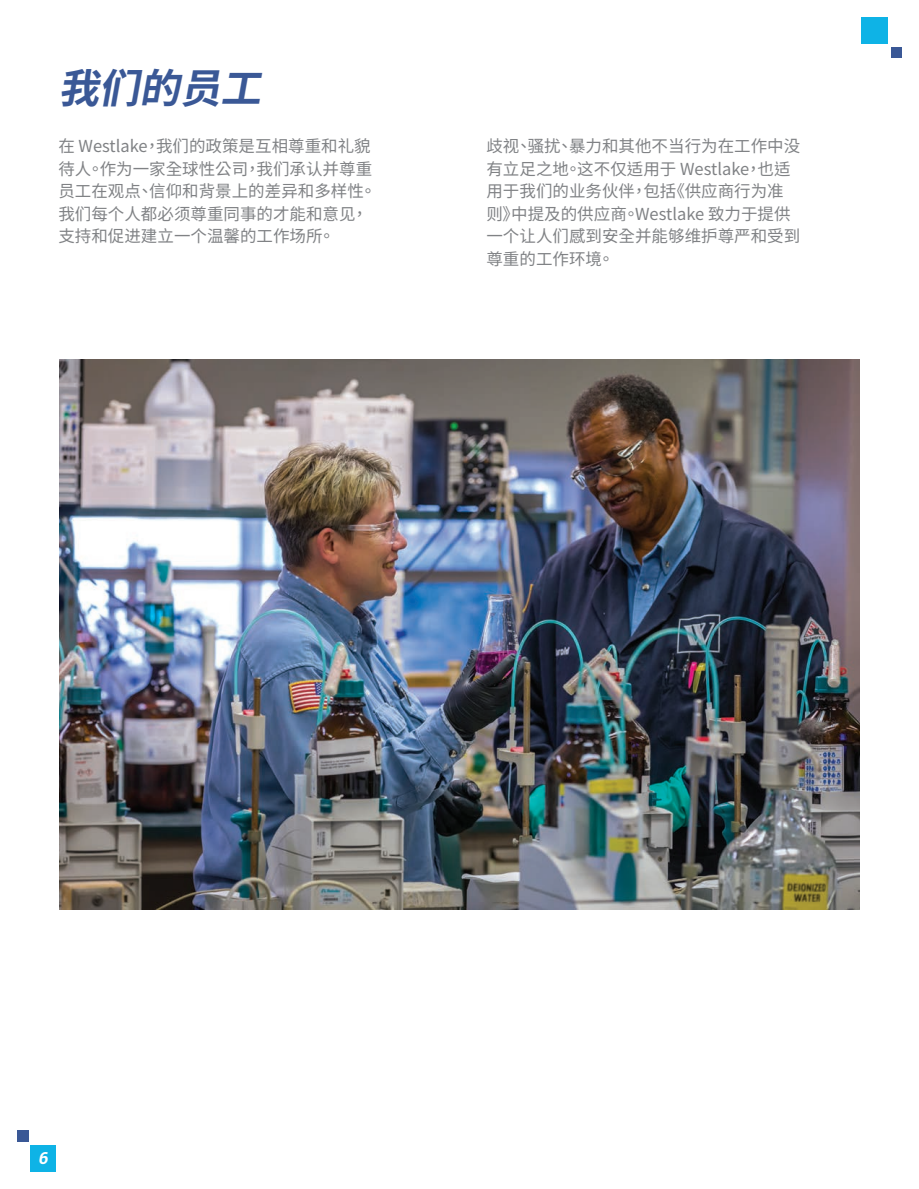
<style>
.page{position:relative;width:919px;height:1189px;background:#fff}
.page>*{position:absolute;margin:0;border:0;box-sizing:border-box;transform-origin:0 0}
.Sustain_Chapter_Head{font:italic 700 40.5px "Noto Sans CJ Ktc";color:#3a5896}
.Sustain_Body{font:16.5px/22.5px "Noto Sans CJ Ktc";color:#808285}
.t1{font:italic 700 16.5px "Roboto Slab";color:#fff}
</style>
<div class="page">
<img style="left:59px;top:359px;width:800px;height:550px">
<div style="left:30px;top:1144px;width:26px;height:27px;background:#0eb3e6"></div>
<div style="left:17px;top:1130px;width:11px;height:11px;background:#3a5896"></div>
<div style="left:861px;top:18px;width:26px;height:26px;background:#0eb3e6"></div>
<div style="left:890px;top:47px;width:11px;height:11px;background:#3a5896"></div>
<p class="Sustain_Chapter_Head" style="left:58px;top:65px;width:224px">我们的员工</p>
<p class="Sustain_Body" style="left:58px;top:135px;width:319px">在 Westlake，我们的政策是互相尊重和礼貌待人。作为一家全球性公司，我们承认并尊重员工在观点、信仰和背景上的差异和多样性。我们每个人都必须尊重同事的才能和意见，支持和促进建立一个温馨的工作场所。</p>
<p class="Sustain_Body" style="left:486px;top:135px;width:315px">歧视、骚扰、暴力和其他不当行为在工作中没有立足之地。这不仅适用于 Westlake，也适用于我们的业务伙伴，包括《供应商行为准则》中提及的供应商。Westlake 致力于提供一个让人们感到安全并能够维护尊严和受到尊重的工作环境。</p>
<p class="t1" style="left:38px;top:1146px;width:15px">6</p>
</div>
